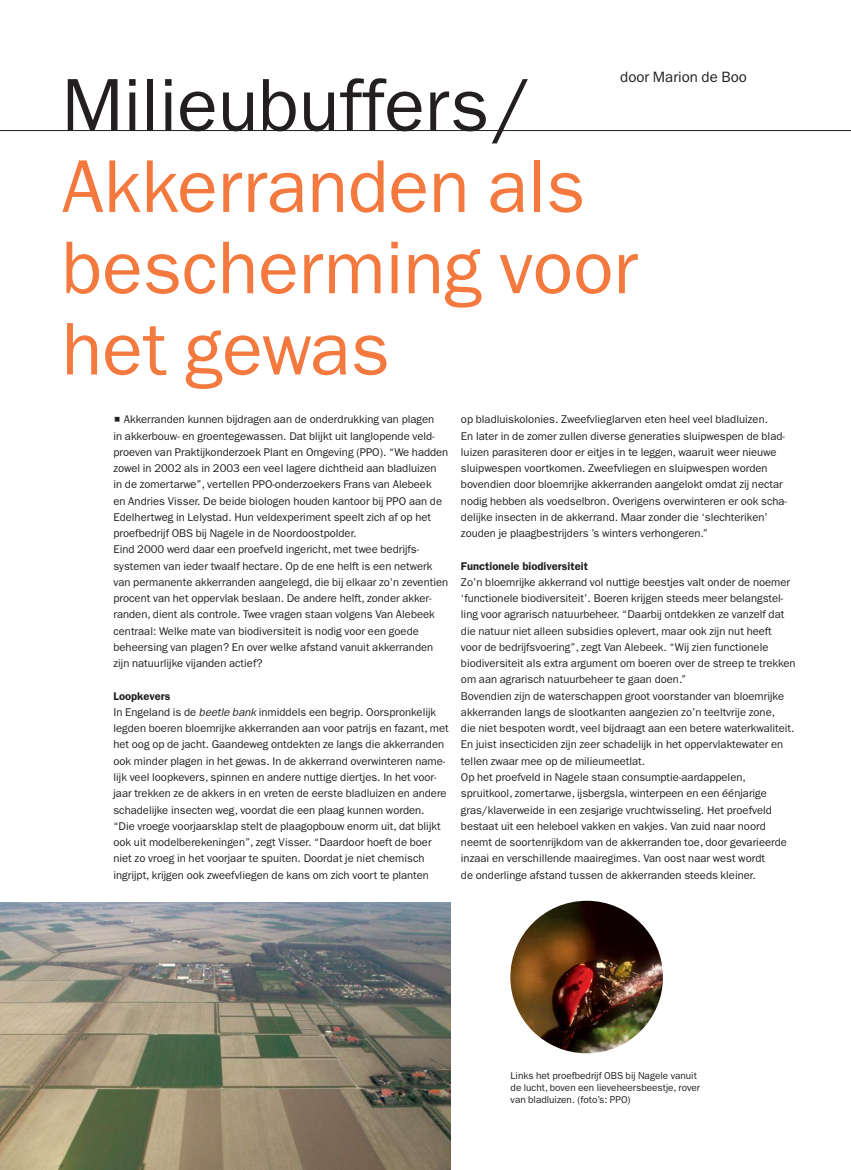
<style>
.page{position:relative;width:851px;height:1170px;background:#fff}
.page>*{position:absolute;margin:0;border:0;box-sizing:border-box;transform-origin:0 0}
.t1{font:75px/81.2px "Franklin Gothic";color:#f4793e}
.t2{font:75px "Franklin Gothic";color:#231f20}
.t3{font:15px "Franklin Gothic";color:#231f20}
.t4{font:11.25px/16.2px "Franklin Gothic";color:#231f20}
.t5{font:600 11.25px "Franklin Gothic";color:#231f20}
.t6{font:10px/12.2px "Franklin Gothic";color:#231f20}
.s1{font-weight:600}
.s2{font-style:italic}
</style>
<div class="page">
<img style="left:0;top:902px;width:450px;height:267px">
<img style="left:510px;top:900px;width:152px;height:153px;border-radius:50%">
<hr style="left:0;top:130px;width:850px;height:1px;background:#231f20">
<h2 class="t3" style="left:620px;top:72px;width:128px">door Marion de Boo</h2>
<h1 class="t2" style="left:62px;top:79px;width:472px">Milieubuffers/</h1>
<h1 class="t1" style="left:62px;top:152px;width:577px">Akkerranden als bescherming voor het gewas</h1>
<p class="t4" style="left:113px;top:412px;width:336px;text-indent:10px">Akkerranden kunnen bijdragen aan de onderdrukking van plagen<br>in akkerbouw- en groentegewassen. Dat blijkt uit langlopende veld&shy;proeven van Praktijkonderzoek Plant en Omgeving (PPO). “We hadden zowel in 2002 als in 2003 een veel lagere dichtheid aan bladluizen<br>in de zomertarwe”, vertellen PPO-onderzoekers Frans van Alebeek<br>en Andries Visser. De beide biologen houden kantoor bij PPO aan de Edelhertweg in Lelystad. Hun veldexperiment speelt zich af op het proefbedrijf OBS bij Nagele in de Noordoostpolder.<br>Eind 2000 werd daar een proefveld ingericht, met twee bedrijfs&shy;systemen van ieder twaalf hectare. Op de ene helft is een netwerk van permanente akkerranden aangelegd, die bij elkaar zo’n zeventien procent van het oppervlak beslaan. De andere helft, zonder akker&shy;randen, dient als controle. Twee vragen staan volgens Van Alebeek centraal: Welke mate van biodiversiteit is nodig voor een goede beheersing van plagen? En over welke afstand vanuit akkerranden zijn natuurlijke vijanden actief?</p>
<p class="t4" style="left:113px;top:688px;width:337px"><span class="s1">Loopkevers<br></span>In Engeland is de <span class="s2">beetle bank</span> inmiddels een begrip. Oorspronkelijk legden boeren bloemrijke akkerranden aan voor patrijs en fazant, met het oog op de jacht. Gaandeweg ontdekten ze langs die akkerranden ook minder plagen in het gewas. In de akkerrand overwinteren name&shy;lijk veel loopkevers, spinnen en andere nuttige diertjes. In het voor&shy;jaar trekken ze de akkers in en vreten de eerste bladluizen en andere schadelijke insecten weg, voordat die een plaag kunnen worden. “Die vroege voorjaarsklap stelt de plaagopbouw enorm uit, dat blijkt ook uit modelberekeningen”, zegt Visser. “Daardoor hoeft de boer niet zo vroeg in het voorjaar te spuiten. Doordat je niet chemisch ingrijpt, krijgen ook zweefvliegen de kans om zich voort te planten</p>
<p class="t4" style="left:461px;top:412px;width:327px">op bladluiskolonies. Zweefvlieglarven eten heel veel bladluizen.<br>En later in de zomer zullen diverse generaties sluipwespen de blad&shy;luizen parasiteren door er eitjes in te leggen, waaruit weer nieuwe sluipwespen voortkomen. Zweefvliegen en sluipwespen worden bovendien door bloemrijke akkerranden aangelokt omdat zij nectar nodig hebben als voedselbron. Overigens overwinteren er ook scha&shy;delijke insecten in de akkerrand. Maar zonder die ‘slechteriken’ zouden je plaagbestrijders ’s winters verhongeren.”</p>
<p class="t5" style="left:461px;top:562px;width:129px">Functionele biodiversiteit</p>
<p class="t4" style="left:461px;top:575px;width:336px">Zo’n bloemrijke akkerrand vol nuttige beestjes valt onder de noemer ‘functionele biodiversiteit’. Boeren krijgen steeds meer belangstel&shy;ling voor agrarisch natuurbeheer. “Daarbij ontdekken ze vanzelf dat die natuur niet alleen subsidies oplevert, maar ook zijn nut heeft<br>voor de bedrijfsvoering”, zegt Van Alebeek. “Wij zien functionele biodiversiteit als extra argument om boeren over de streep te trekken om aan agrarisch natuurbeheer te gaan doen.”<br>Bovendien zijn de waterschappen groot voorstander van bloemrijke akkerranden langs de slootkanten aangezien zo’n teeltvrije zone,<br>die niet bespoten wordt, veel bijdraagt aan een betere waterkwaliteit.<br>En juist insecticiden zijn zeer schadelijk in het oppervlaktewater en tellen zwaar mee op de milieumeetlat.<br>Op het proefveld in Nagele staan consumptie-aardappelen, spruitkool, zomertarwe, ijsbergsla, winterpeen en een éénjarige gras/klaverweide in een zesjarige vruchtwisseling. Het proefveld bestaat uit een heleboel vakken en vakjes. Van zuid naar noord neemt de soortenrijkdom van de akkerranden toe, door gevarieerde inzaai en verschillende maairegimes. Van oost naar west wordt<br>de onderlinge afstand tussen de akkerranden steeds kleiner.</p>
<p class="t6" style="left:510px;top:1069px;width:191px">Links het proefbedrijf OBS bij Nagele vanuit de lucht, boven een lieveheersbeestje, rover van bladluizen. (foto’s: PPO)</p>
</div>
